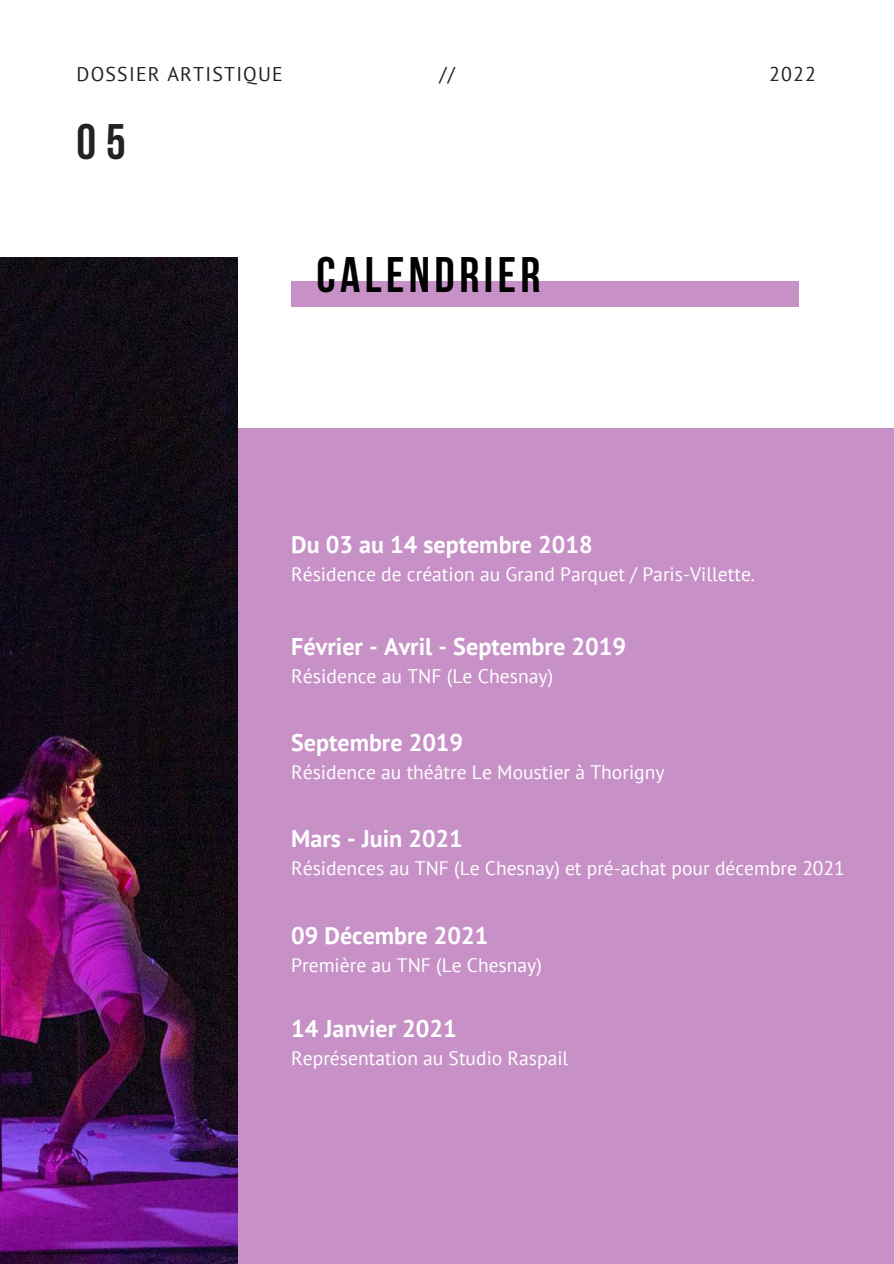
<style>
.page{position:relative;width:894px;height:1264px;background:#fff}
.page>*{position:absolute;margin:0;border:0;box-sizing:border-box;transform-origin:0 0}
.t1{font:700 49.65px "Bebas Neue";letter-spacing:.09em;color:#000}
.t2{font:700 49.65px "Bebas Neue";color:#222}
.t3{font:700 24.15px "PT Sans";color:#fff}
.t4{font:700 24px "PT Sans";color:#fff}
.t5{font:19.8px "PT Sans";letter-spacing:.06em;color:#222}
.t6{font:19.65px "PT Sans";color:#fff}
.t7{font:19.5px "PT Sans";color:#fff}
</style>
<div class="page">
<div style="left:12px;top:428px;width:881px;height:835px;background:#c791c7"></div>
<div style="left:291px;top:281px;width:507px;height:26px;background:#c791c7"></div>
<img style="left:0;top:257px;width:238px;height:1006px">
<p class="t5" style="left:77px;top:61px;width:208px">DOSSIER ARTISTIQUE</p>
<p class="t5" style="left:439px;top:61px;width:17px">//</p>
<p class="t5" style="left:768px;top:61px;width:48px">2022</p>
<h1 class="t2" style="left:77px;top:122px;width:51px">05</h1>
<h1 class="t1" style="left:316px;top:255px;width:225px">CALENDRIER</h1>
<p class="t4" style="left:291px;top:528px;width:303px">Du 03 au 14 septembre 2018</p>
<p class="t7" style="left:291px;top:561px;width:465px">Résidence de création au Grand Parquet / Paris-Villette.</p>
<p class="t3" style="left:291px;top:630px;width:336px">Février - Avril - Septembre 2019</p>
<p class="t6" style="left:291px;top:663px;width:263px">Résidence au TNF (Le Chesnay)</p>
<p class="t4" style="left:291px;top:726px;width:173px">Septembre 2019</p>
<p class="t7" style="left:291px;top:759px;width:374px">Résidence au théâtre Le Moustier à Thorigny</p>
<p class="t4" style="left:291px;top:822px;width:173px">Mars - Juin 2021</p>
<p class="t7" style="left:291px;top:855px;width:555px">Résidences au TNF (Le Chesnay) et pré-achat pour décembre 2021</p>
<p class="t4" style="left:291px;top:919px;width:199px">09 Décembre 2021</p>
<p class="t7" style="left:291px;top:952px;width:252px">Première au TNF (Le Chesnay)</p>
<p class="t4" style="left:291px;top:1012px;width:167px">14 Janvier 2021</p>
<p class="t7" style="left:291px;top:1045px;width:278px">Représentation au Studio Raspail</p>
</div>
